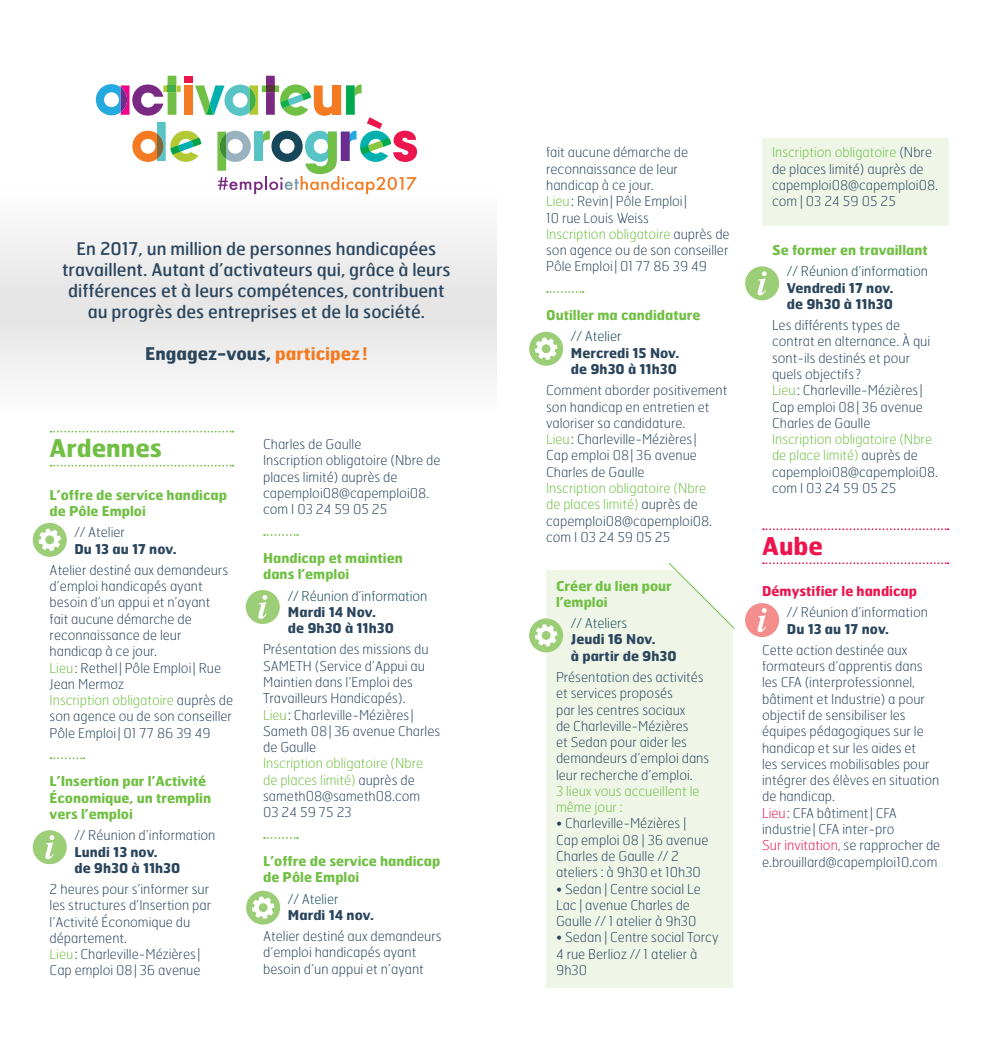
<style>
.page{position:relative;width:993px;height:1042px;background:#fff}
.page>*{position:absolute;margin:0;border:0;box-sizing:border-box;transform-origin:0 0}
.région{font:700 24.5px "Hermes";color:#71bf44}
.région-2{font:700 24.5px "Hermes";color:#ed154e}
.t1{font:17.5px/21px "Hermes";color:#2b455d;text-align:center}
.t2{font:700 17.5px "Hermes";color:#2b455d}
.texte{font:100 13.65px/16.3px "Hermes";color:#2b455d}
.dates{font:100 13.65px/16.3px "Hermes";color:#2b455d}
.titre_animation{font:700 13.65px/16.3px "Hermes";color:#71bf44}
.dates-2{font:700 13.65px/16.3px "Hermes";color:#2b455d}
.texte-2{font:100 13.65px/16.3px "Hermes";color:#71bf44}
.texte-3{font:100 13.65px "Hermes";color:#174859}
.titre_animation-2{font:700 13.65px "Hermes";color:#ed154e}
.s1{color:#f47b21}
.s2{color:#71bf44}
.s3{color:#2b455d}
.s4{color:#ed154e}
</style>
<div class="page">
<div style="left:546px;top:570px;width:186px;height:418px;background:#eff6e8"></div>
<div style="left:761px;top:138px;width:186px;height:88px;background:#eff6e8"></div>
<div style="left:0;top:186px;width:496px;height:231px;background:#f0f0f0"></div>
<svg style="left:50px;top:431px;width:183px;height:1px"></svg>
<svg style="left:50px;top:465px;width:183px;height:1px"></svg>
<svg style="left:50px;top:757px;width:34px;height:2px"></svg>
<svg style="left:264px;top:534px;width:34px;height:2px"></svg>
<svg style="left:264px;top:837px;width:34px;height:2px"></svg>
<div style="left:33px;top:523px;width:34px;height:34px;background:#9cce77;border-radius:50%"></div>
<svg style="left:38px;top:528px;width:23px;height:23px"></svg>
<div style="left:33px;top:830px;width:34px;height:34px;background:#9cce77;border-radius:50%"></div>
<svg style="left:45px;top:835px;width:9px;height:24px"></svg>
<div style="left:246px;top:590px;width:34px;height:34px;background:#9cce77;border-radius:50%"></div>
<svg style="left:258px;top:595px;width:9px;height:24px"></svg>
<svg style="left:547px;top:291px;width:36px;height:2px"></svg>
<div style="left:529px;top:332px;width:34px;height:34px;background:#9cce77;border-radius:50%"></div>
<svg style="left:535px;top:337px;width:22px;height:23px"></svg>
<div style="left:529px;top:618px;width:34px;height:34px;background:#9cce77;border-radius:50%"></div>
<svg style="left:535px;top:624px;width:22px;height:23px"></svg>
<div style="left:744px;top:266px;width:34px;height:34px;background:#9cce77;border-radius:50%"></div>
<svg style="left:757px;top:271px;width:9px;height:24px"></svg>
<div style="left:744px;top:603px;width:34px;height:34px;background:#f48e8c;border-radius:50%"></div>
<svg style="left:668px;top:528px;width:280px;height:105px"></svg>
<svg style="left:96px;top:76px;width:321px;height:118px"></svg>
<div style="left:246px;top:890px;width:34px;height:34px;background:#9cce77;border-radius:50%"></div>
<svg style="left:252px;top:896px;width:22px;height:23px"></svg>
<p class="t1" style="left:62px;top:237px;width:390px">En 2017, un million de personnes handicapées travaillent. Autant d’activateurs qui, grâce à leurs différences et à leurs compétences, contribuent au progrès des entreprises et de la société.</p>
<p class="t2" style="left:145px;top:342px;width:224px">Engagez-vous, <span class="s1">participez !</span></p>
<p class="région" style="left:50px;top:432px;width:114px">Ardennes</p>
<p class="titre_animation" style="left:50px;top:486px;width:179px">L’offre de service handicap de Pôle Emploi</p>
<p class="texte" style="left:74px;top:524px;width:52px">// Atelier</p>
<p class="dates-2" style="left:74px;top:540px;width:104px">Du 13 au 17 nov.</p>
<p class="texte" style="left:50px;top:561px;width:180px">Atelier destiné aux demandeurs d’emploi handicapés ayant besoin d’un appui et n’ayant fait aucune démarche de reconnaissance de leur handicap à ce jour.</p>
<p class="texte" style="left:50px;top:659px;width:173px"><span class="s2">Lieu</span> : Rethel | Pôle Emploi | Rue<br>Jean Mermoz</p>
<p class="texte" style="left:50px;top:691px;width:185px;text-align:justify"><span class="s2">Inscription obligatoire</span> auprès de son agence ou de son conseiller Pôle Emploi | 01 77 86 39 49</p>
<p class="titre_animation" style="left:50px;top:773px;width:163px">L’Insertion par l’Activité<br>Économique, un tremplin vers l’emploi</p>
<p class="texte" style="left:74px;top:827px;width:142px">// Réunion d’information</p>
<p class="dates-2" style="left:74px;top:843px;width:107px">Lundi 13 nov.<br>de 9h30 à 11h30</p>
<p class="texte" style="left:50px;top:880px;width:163px">2 heures pour s’informer sur les structures d’Insertion par l’Activité Économique du département.</p>
<p class="texte" style="left:50px;top:946px;width:152px"><span class="s2">Lieu</span> : Charleville-Mézières |<br>Cap emploi 08 | 36 avenue</p>
<p class="texte" style="left:263px;top:436px;width:100px">Charles de Gaulle</p>
<p class="texte" style="left:263px;top:452px;width:179px">Inscription obligatoire (Nbre de places limité) auprès de</p>
<p class="texte" style="left:263px;top:484px;width:167px">capemploi08@capemploi08. com I 03 24 59 05 25</p>
<p class="titre_animation" style="left:263px;top:549px;width:141px">Handicap et maintien dans l’emploi</p>
<p class="texte-3" style="left:288px;top:587px;width:141px">// Réunion d’information</p>
<p class="dates-2" style="left:288px;top:603px;width:107px">Mardi 14 Nov. de 9h30 à 11h30</p>
<p class="texte" style="left:263px;top:641px;width:167px">Présentation des missions du<br>SAMETH (Service d’Appui au<br>Maintien dans l’Emploi des<br>Travailleurs Handicapés).</p>
<p class="texte" style="left:263px;top:706px;width:178px"><span class="s2">Lieu</span> : Charleville-Mézières |<br>Sameth 08 | 36 avenue Charles de Gaulle</p>
<p class="texte-2" style="left:263px;top:755px;width:161px">Inscription obligatoire (Nbre de places limité) <span class="s3">auprès de sameth08@sameth08.com</span></p>
<p class="texte" style="left:263px;top:804px;width:90px">03 24 59 75 23</p>
<p class="titre_animation" style="left:263px;top:852px;width:179px">L’offre de service handicap de Pôle Emploi</p>
<p class="texte-3" style="left:288px;top:890px;width:52px">// Atelier</p>
<p class="dates-2" style="left:288px;top:906px;width:87px">Mardi 14 nov.</p>
<p class="texte" style="left:263px;top:927px;width:180px">Atelier destiné aux demandeurs d’emploi handicapés ayant besoin d’un appui et n’ayant</p>
<p class="texte" style="left:546px;top:144px;width:143px">fait aucune démarche de reconnaissance de leur handicap à ce jour.</p>
<p class="texte" style="left:546px;top:193px;width:142px"><span class="s2">Lieu</span> : Revin | Pôle Emploi |<br>10 rue Louis Weiss</p>
<p class="texte" style="left:546px;top:225px;width:185px;text-align:justify"><span class="s2">Inscription obligatoire</span> auprès de son agence ou de son conseiller Pôle Emploi | 01 77 86 39 49</p>
<p class="titre_animation" style="left:546px;top:307px;width:156px">Outiller ma candidature</p>
<p class="texte-3" style="left:570px;top:328px;width:52px">// Atelier</p>
<p class="dates-2" style="left:570px;top:344px;width:110px">Mercredi 15 Nov. de 9h30 à 11h30</p>
<p class="texte" style="left:546px;top:382px;width:183px">Comment aborder positivement son handicap en entretien et valoriser sa candidature.</p>
<p class="texte" style="left:546px;top:431px;width:152px;text-align:justify"><span class="s2">Lieu</span> : Charleville-Mézières | Cap emploi 08 | 36 avenue Charles de Gaulle</p>
<p class="texte" style="left:546px;top:479px;width:167px"><span class="s2">Inscription obligatoire (Nbre de places limité)</span> auprès de capemploi08@capemploi08. com I 03 24 59 05 25</p>
<p class="titre_animation" style="left:556px;top:577px;width:117px">Créer du lien pour l’emploi</p>
<p class="texte-3" style="left:570px;top:614px;width:58px">// Ateliers</p>
<p class="dates-2" style="left:570px;top:631px;width:107px">Jeudi 16 Nov.<br>à partir de 9h30</p>
<p class="texte" style="left:556px;top:668px;width:155px">Présentation des activités et services proposés<br>par les centres sociaux<br>de Charleville-Mézières<br>et Sedan pour aider les demandeurs d’emploi dans leur recherche d’emploi.</p>
<p class="texte-2" style="left:556px;top:782px;width:145px">3 lieux vous accueillent le même jour :</p>
<p class="texte" style="left:556px;top:815px;width:154px">• Charleville-Mézières |<br>Cap emploi 08 | 36 avenue<br>Charles de Gaulle // 2 ateliers : à 9h30 et 10h30</p>
<p class="texte" style="left:556px;top:880px;width:146px">• Sedan | Centre social Le<br>Lac | avenue Charles de<br>Gaulle // 1 atelier à 9h30</p>
<p class="texte" style="left:556px;top:929px;width:164px">• Sedan | Centre social Torcy<br>4 rue Berlioz // 1 atelier à<br>9h30</p>
<p class="texte" style="left:771px;top:144px;width:167px"><span class="s2">Inscription obligatoire</span> (Nbre de places limité) auprès de capemploi08@capemploi08. com | 03 24 59 05 25</p>
<p class="titre_animation" style="left:771px;top:241px;width:157px">Se former en travaillant</p>
<p class="texte-3" style="left:786px;top:263px;width:142px">// Réunion d’information</p>
<p class="dates-2" style="left:786px;top:279px;width:108px">Vendredi 17 nov. de 9h30 à 11h30</p>
<p class="texte" style="left:771px;top:317px;width:160px">Les différents types de contrat en alternance. À qui sont-ils destinés et pour quels objectifs ?</p>
<p class="texte" style="left:771px;top:382px;width:152px;text-align:justify"><span class="s2">Lieu</span> : Charleville-Mézières | Cap emploi 08 | 36 avenue Charles de Gaulle</p>
<p class="texte" style="left:771px;top:431px;width:167px"><span class="s2">Inscription obligatoire (Nbre de place limité)</span> auprès de capemploi08@capemploi08. com I 03 24 59 05 25</p>
<p class="région-2" style="left:761px;top:530px;width:62px">Aube</p>
<p class="titre_animation-2" style="left:761px;top:582px;width:156px">Démystifier le handicap</p>
<p class="texte" style="left:786px;top:604px;width:142px">// Réunion d’information</p>
<p class="dates-2" style="left:786px;top:620px;width:104px">Du 13 au 17 nov.</p>
<p class="dates" style="left:761px;top:641px;width:179px">Cette action destinée aux formateurs d’apprentis dans les CFA (interprofessionnel, bâtiment et Industrie) a pour objectif de sensibiliser les équipes pédagogiques sur le handicap et sur les aides et<br>les services mobilisables pour intégrer des élèves en situation de handicap.</p>
<p class="texte" style="left:761px;top:804px;width:136px"><span class="s4">Lieu</span> : CFA bâtiment | CFA industrie | CFA inter-pro</p>
<p class="dates" style="left:761px;top:837px;width:180px"><span class="s4">Sur invitation</span>, se rapprocher de e.brouillard@capemploi10.com</p>
</div>
